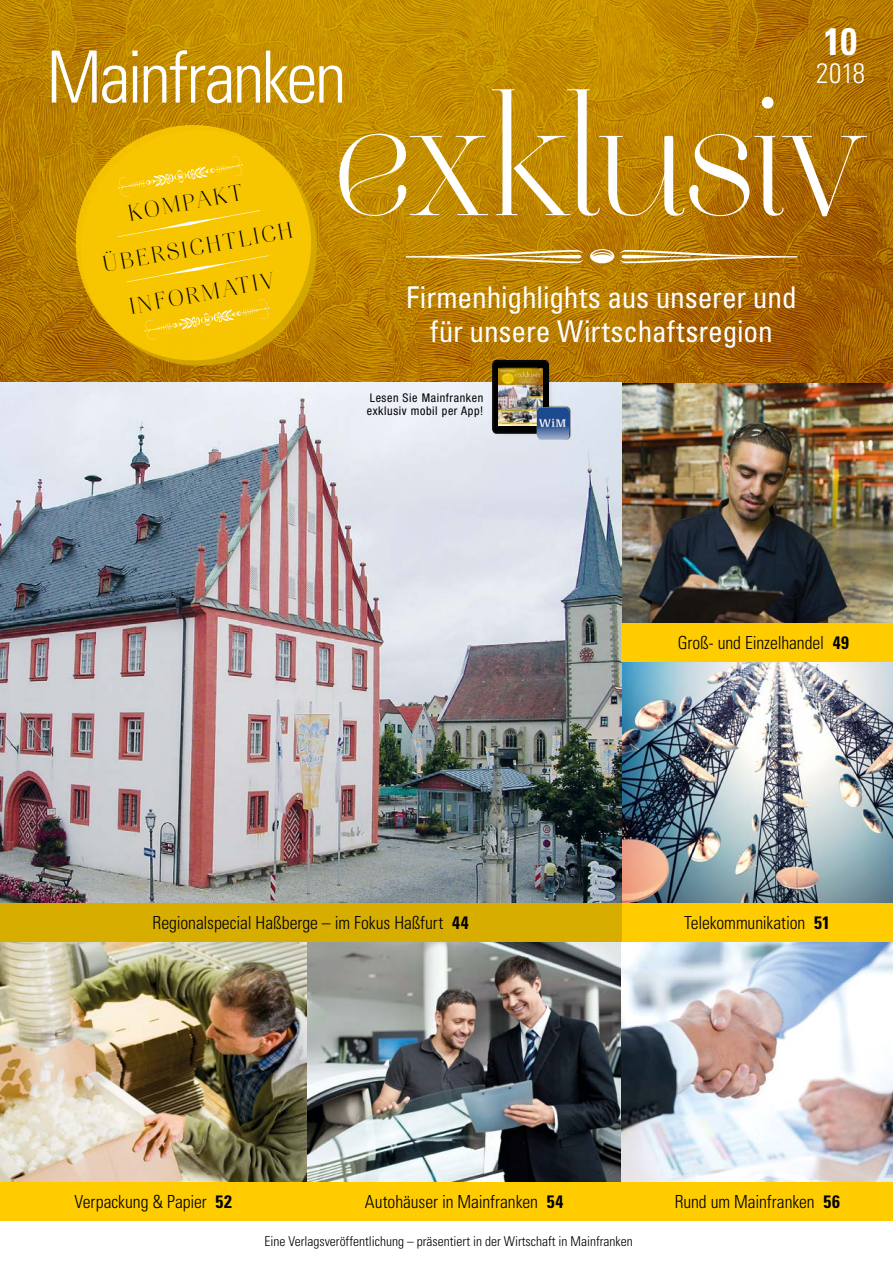
<style>
.page{position:relative;width:893px;height:1263px;background:#fff}
.page>*{position:absolute;margin:0;border:0;box-sizing:border-box;transform-origin:0 0}
.t1{font:174px "Aire Bold Std";letter-spacing:-.005em;color:#fff}
.t2{font:171.9px "Aire Fleurons Pro";color:#fff}
.t3{font:300 condensed 72px "Univers LT Std";letter-spacing:-.035em;color:#fff}
.t4{font:700 condensed 38.25px "Univers LT Std";color:#fff}
.t5{font:condensed 30px "Univers LT Std";letter-spacing:-.005em;color:#fff}
.t6{font:300 condensed 28.05px "Univers LT Std";color:#fff}
.t7{font:22.95px/46px "Aire Bold Std";color:#000;text-align:center}
.t8{font:300 condensed 18px "Univers LT Std";letter-spacing:-.005em;color:#000}
.t9{font:300 condensed 13.5px "Univers LT Std";color:#000}
.t10{font:condensed 12px/13.5px "Helvetica Neue LT Std";letter-spacing:.05em;color:#000}
.s1{font-weight:700}
</style>
<div class="page">
<img style="left:306px;top:941px;width:315px;height:241px">
<svg style="left:621px;top:941px;width:272px;height:241px"></svg>
<img style="left:621px;top:383px;width:272px;height:241px">
<img style="left:0;top:0;width:893px;height:383px">
<img style="left:621px;top:662px;width:272px;height:241px">
<img style="left:0;top:941px;width:306px;height:241px">
<img style="left:0;top:383px;width:621px;height:520px">
<div style="left:306px;top:1182px;width:316px;height:38px;background:#fc0"></div>
<div style="left:622px;top:1182px;width:271px;height:38px;background:#fc0"></div>
<div style="left:621px;top:903px;width:272px;height:38px;background:#fc0"></div>
<div style="left:0;top:1182px;width:306px;height:38px;background:#fc0"></div>
<div style="left:621px;top:624px;width:272px;height:38px;background:#fc0"></div>
<div style="left:0;top:903px;width:621px;height:38px;background:#d7ae00"></div>
<svg style="left:66px;top:115px;width:255px;height:255px;background:#daa500"></svg>
<div style="left:489px;top:357px;width:71px;height:88px;background:#000;opacity:.45"></div>
<div style="left:494px;top:362px;width:60px;height:75px;background:#000;opacity:.45"></div>
<img style="left:493px;top:360px;width:55px;height:73px">
<div style="left:537px;top:406px;width:34px;height:34px;background:#000;opacity:.75"></div>
<img style="left:537px;top:407px;width:32px;height:32px">
<div style="left:117px;top:155px;width:127px;height:43px;background:#f8c600"></div>
<div style="left:118px;top:209px;width:142px;height:29px;background:#f8c600"></div>
<div style="left:126px;top:254px;width:143px;height:30px;background:#f8c600"></div>
<div style="left:143px;top:298px;width:128px;height:43px;background:#f7c600"></div>
<h3 class="t4" style="left:824px;top:18px;width:35px">10</h3>
<h3 class="t6" style="left:816px;top:57px;width:51px">2018</h3>
<h1 class="t1" style="left:334px;top:53px;width:537px">exklusiv</h1>
<h3 class="t3" style="left:47px;top:34px;width:301px">Mainfranken</h3>
<p class="t7" style="left:90px;top:199px;width:194px;rotate:-11deg">KOMPAKT<br>ÜBERSICHTLICH</p>
<p class="t7" style="left:126px;top:286px;width:149px;rotate:-11deg">INFORMATIV</p>
<h2 class="t2" style="left:406px;top:134px;width:393px">7</h2>
<h3 class="t5" style="left:406px;top:278px;width:392px">Firmenhighlights aus unserer und</h3>
<h3 class="t5" style="left:430px;top:312px;width:344px">für unsere Wirtschaftsregion</h3>
<p class="t10" style="left:367px;top:391px;width:118px">Lesen Sie Mainfranken exklusiv mobil per App!</p>
<p class="t8" style="left:153px;top:911px;width:317px">Regionalspecial Haßberge – im Fokus Haßfurt <span class="s1">44</span></p>
<p class="t8" style="left:678px;top:632px;width:173px">Groß- und Einzelhandel <span class="s1">49</span></p>
<p class="t8" style="left:684px;top:911px;width:148px">Telekommunikation <span class="s1">51</span></p>
<p class="t8" style="left:74px;top:1191px;width:159px">Verpackung &amp; Papier <span class="s1">52</span></p>
<p class="t8" style="left:365px;top:1191px;width:200px">Autohäuser in Mainfranken <span class="s1">54</span></p>
<p class="t8" style="left:675px;top:1191px;width:167px">Rund um Mainfranken <span class="s1">56</span></p>
<p class="t9" style="left:264px;top:1233px;width:370px">Eine Verlagsveröffentlichung – präsentiert in der Wirtschaft in Mainfranken</p>
</div>
